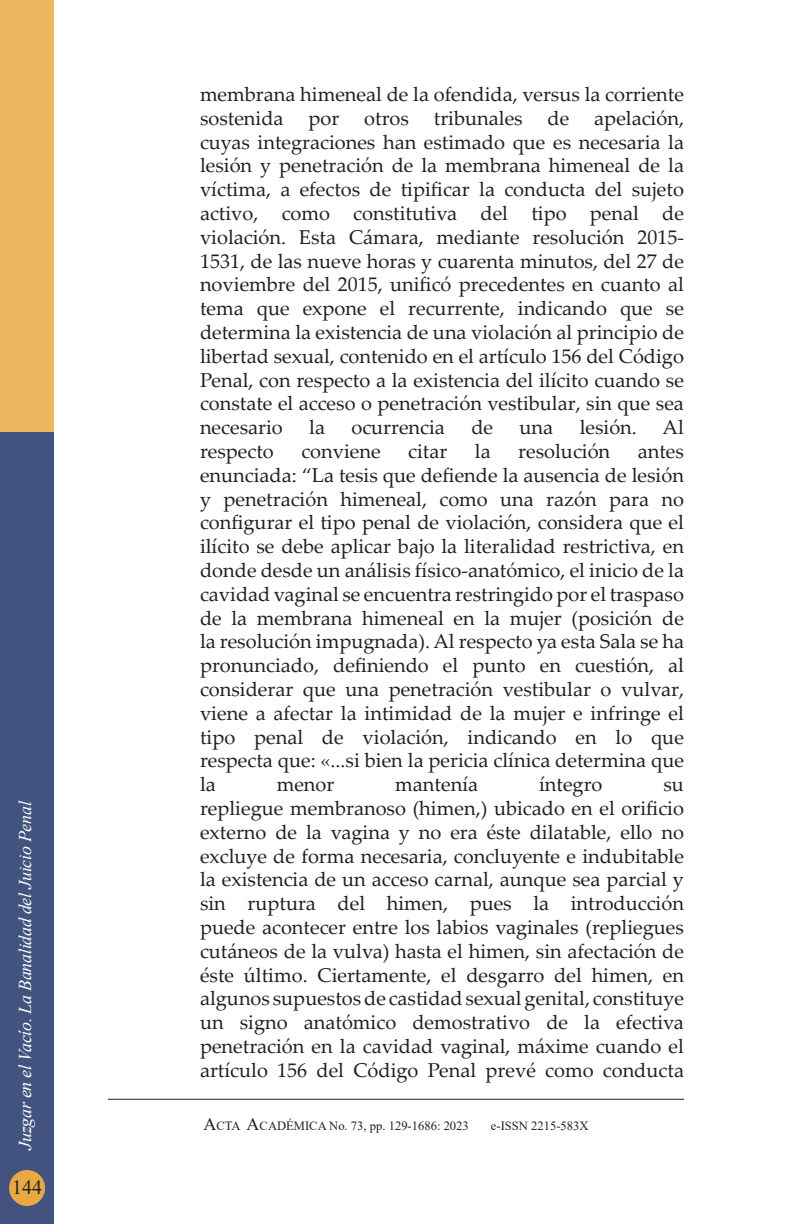
<style>
.page{position:relative;width:792px;height:1224px;background:#fff}
.page>*{position:absolute;margin:0;border:0;box-sizing:border-box;transform-origin:0 0}
.t1{font:20px/23.8px "Palatino Linotype";color:#231f20;text-align:justify}
.t2{font:20px "Times New Roman";color:#231f20}
.t3{font:italic 18px "Times New Roman";letter-spacing:-.015em;color:#fff}
.t4{font:12.6px "Times New Roman";color:#231f20}
.s1{font-size:18px}
</style>
<div class="page">
<hr style="left:108px;top:1099px;width:576px;height:1px;background:#231f20">
<div style="left:0;top:432px;width:54px;height:792px;background:#41537e"></div>
<div style="left:0;top:0;width:54px;height:432px;background:#ebb65e"></div>
<div style="left:9px;top:1170px;width:36px;height:36px;background:#e8a942;border-radius:50%"></div>
<p class="t3" style="left:13px;top:1150px;width:350px;rotate:-90deg">Juzgar en el Vacío. La Banalidad del Juicio Penal</p>
<p class="t2" style="left:12px;top:1174px;width:31px">144</p>
<p class="t1" style="left:200px;top:82px;width:486px">membrana himeneal de la ofendida, versus la corriente sostenida por otros tribunales de apelación, cuyas integraciones han estimado que es necesaria la lesión y penetración de la membrana himeneal de la víctima, a efectos de tipificar la conducta del sujeto activo, como constitutiva del tipo penal de violación. Esta Cámara, mediante resolución 2015- 1531, de las nueve horas y cuarenta minutos, del 27 de noviembre del 2015, unificó precedentes en cuanto al tema que expone el recurrente, indicando que se determina la existencia de una violación al principio de libertad sexual, contenido en el artículo 156 del Código Penal, con respecto a la existencia del ilícito cuando se constate el acceso o penetración vestibular, sin que sea necesario</p>
<p class="t1" style="left:309px;top:415px;width:17px">la</p>
<p class="t1" style="left:351px;top:415px;width:95px">ocurrencia</p>
<p class="t1" style="left:471px;top:415px;width:23px">de</p>
<p class="t1" style="left:520px;top:415px;width:35px">una</p>
<p class="t1" style="left:580px;top:415px;width:59px">lesión.</p>
<p class="t1" style="left:663px;top:415px;width:23px">Al</p>
<p class="t1" style="left:200px;top:439px;width:75px">respecto</p>
<p class="t1" style="left:301px;top:439px;width:81px">conviene</p>
<p class="t1" style="left:408px;top:439px;width:41px">citar</p>
<p class="t1" style="left:475px;top:439px;width:17px">la</p>
<p class="t1" style="left:518px;top:439px;width:94px">resolución</p>
<p class="t1" style="left:200px;top:439px;width:486px;text-indent:438px">antes enunciada: “La tesis que defiende la ausencia de lesión y penetración himeneal, como una razón para no configurar el tipo penal de violación, considera que el ilícito se debe aplicar bajo la literalidad restrictiva, en donde desde un análisis físico-anatómico, el inicio de la cavidad vaginal se encuentra restringido por el traspaso de la membrana himeneal en la mujer (posición de la resolución impugnada). Al respecto ya esta Sala se ha pronunciado, definiendo el punto en cuestión, al considerar que una penetración vestibular o vulvar, viene a afectar la intimidad de la mujer e infringe el tipo penal de violación, indicando en lo que respecta que: «...si bien la pericia clínica determina que la</p>
<p class="t1" style="left:277px;top:772px;width:59px">menor</p>
<p class="t1" style="left:395px;top:772px;width:84px">mantenía</p>
<p class="t1" style="left:539px;top:772px;width:65px">íntegro</p>
<p class="t1" style="left:200px;top:772px;width:486px;text-indent:463px">su repliegue membranoso (himen,) ubicado en el orificio externo de la vagina y no era éste dilatable, ello no excluye de forma necesaria, concluyente e indubitable la existencia de un acceso carnal, aunque sea parcial y sin ruptura del himen, pues la introducción puede acontecer entre los labios vaginales (repliegues cutáneos de la vulva) hasta el himen, sin afectación de éste último. Ciertamente, el desgarro del himen, en algunos supuestos de castidad sexual genital, constituye un signo anatómico demostrativo de la efectiva penetración en la cavidad vaginal, máxime cuando el artículo 156 del Código Penal prevé como conducta</p>
<p class="t4" style="left:203px;top:1117px;width:267px"><span class="s1">A</span>CTA <span class="s1">A</span>CADÉMICA No. 73, pp. 129-1686: 2023</p>
<p class="t4" style="left:491px;top:1117px;width:99px">e-ISSN 2215-583X</p>
</div>
